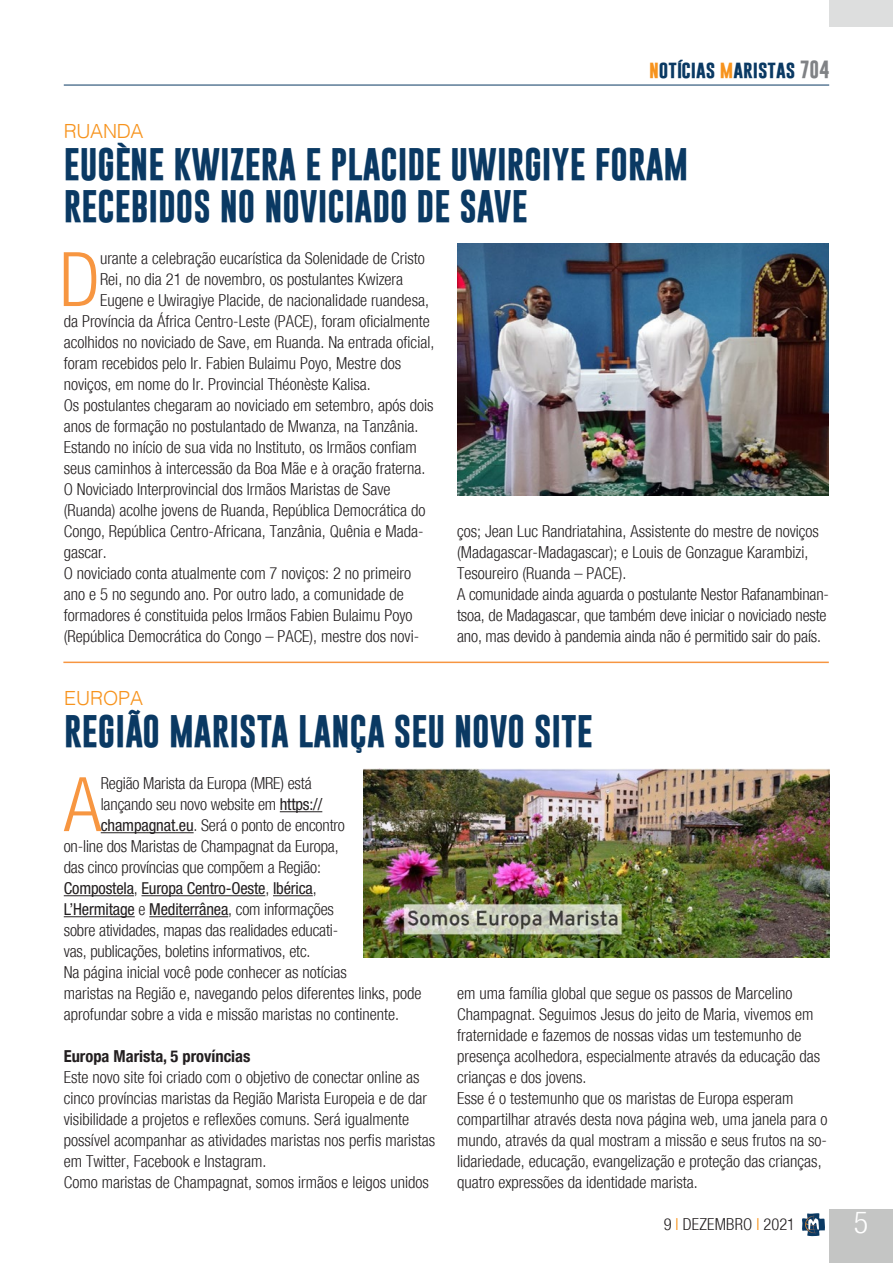
<style>
.page{position:relative;width:893px;height:1263px;background:#fff}
.page>*{position:absolute;margin:0;border:0;box-sizing:border-box;transform-origin:0 0}
.Testo_sinEspacio{font:300 condensed 75.3px "Helvetica Neue";color:#f79641}
.Titolo{font:700 33px/42px "Gobold";color:#0a3963}
.t1{font:300 condensed 30px "Helvetica Neue";color:#fff}
.sommario{font:300 19.5px "Helvetica";letter-spacing:-.01em;color:#f7931d}
.t2{font:700 18px "Gobold";color:#0a3963}
.Testo_sinEspacio-2{font:300 condensed 16.5px/21px "Helvetica Neue";color:#231f20}
.Testo_sinEspacio-3{font:condensed 16.5px "Helvetica Neue";letter-spacing:-.01em;color:#231f20}
.Testo_sinEspacio-4{font:700 condensed 16.5px "Helvetica Neue";color:#231f20}
.s1{color:#f7931d}
.s2{color:#808285}
.s3{font-weight:400}
.s4{font-weight:300}
</style>
<div class="page">
<div style="left:829px;top:1209px;width:64px;height:54px;background:#c4c5c4"></div>
<hr style="left:64px;top:85px;width:765px;height:1px;background:#0a3963">
<svg style="left:802px;top:1213px;width:23px;height:23px"></svg>
<div style="left:829px;top:0;width:64px;height:27px;background:#dddede"></div>
<hr style="left:280px;top:811px;width:42px;height:1px;background:#231f20">
<hr style="left:101px;top:832px;width:93px;height:1px;background:#231f20">
<hr style="left:64px;top:895px;width:70px;height:1px;background:#231f20">
<hr style="left:141px;top:895px;width:124px;height:1px;background:#231f20">
<hr style="left:273px;top:895px;width:40px;height:1px;background:#231f20">
<hr style="left:64px;top:916px;width:71px;height:1px;background:#231f20">
<hr style="left:149px;top:916px;width:79px;height:1px;background:#231f20">
<img style="left:364px;top:768px;width:465px;height:189px">
<img style="left:457px;top:243px;width:372px;height:252px">
<hr style="left:63px;top:662px;width:766px;height:1px;background:#f79641">
<p class="t2" style="left:649px;top:57px;width:182px"><span class="s1">n</span>otícias <span class="s1">m</span>aristas <span class="s2">704</span></p>
<p class="sommario" style="left:64px;top:114px;width:81px">RUANDA</p>
<p class="Titolo" style="left:64px;top:143px;width:626px">EUGÈNE KWIZERA E PLACIDE UWIRGIYE FORAM<br>RECEBIDOS NO NOVICIADO DE SAVE</p>
<p class="Testo_sinEspacio" style="left:60px;top:236px;width:42px">D</p>
<p class="Testo_sinEspacio-2" style="left:100px;top:248px;width:326px">urante a celebração eucarística da Solenidade de Cristo</p>
<p class="Testo_sinEspacio-2" style="left:100px;top:269px;width:305px">Rei, no dia 21 de novembro, os postulantes Kwizera</p>
<p class="Testo_sinEspacio-2" style="left:100px;top:290px;width:331px">Eugene e Uwiragiye Placide, de nacionalidade ruandesa,</p>
<p class="Testo_sinEspacio-2" style="left:64px;top:311px;width:368px">da Província da África Centro-Leste (PACE), foram oficialmente</p>
<p class="Testo_sinEspacio-2" style="left:64px;top:332px;width:372px">acolhidos no noviciado de Save, em Ruanda. Na entrada oficial,</p>
<p class="Testo_sinEspacio-2" style="left:64px;top:353px;width:339px">foram recebidos pelo Ir. Fabien Bulaimu Poyo, Mestre dos</p>
<p class="Testo_sinEspacio-2" style="left:64px;top:374px;width:309px">noviços, em nome do Ir. Provincial Théonèste Kalisa.</p>
<p class="Testo_sinEspacio-2" style="left:64px;top:395px;width:371px">Os postulantes chegaram ao noviciado em setembro, após dois anos de formação no postulantado de Mwanza, na Tanzânia.</p>
<p class="Testo_sinEspacio-2" style="left:64px;top:437px;width:363px">Estando no início de sua vida no Instituto, os Irmãos confiam seus caminhos à intercessão da Boa Mãe e à oração fraterna.</p>
<p class="Testo_sinEspacio-2" style="left:64px;top:479px;width:363px">O Noviciado Interprovincial dos Irmãos Maristas de Save (Ruanda) acolhe jovens de Ruanda, República Democrática do Congo, República Centro-Africana, Tanzânia, Quênia e Mada&shy;gascar.</p>
<p class="Testo_sinEspacio-2" style="left:64px;top:563px;width:357px">O noviciado conta atualmente com 7 noviços: 2 no primeiro ano e 5 no segundo ano. Por outro lado, a comunidade de formadores é constituida pelos Irmãos Fabien Bulaimu Poyo (República Democrática do Congo – PACE), mestre dos novi-</p>
<p class="Testo_sinEspacio-2" style="left:457px;top:521px;width:363px">ços; Jean Luc Randriatahina, Assistente do mestre de noviços (Madagascar-Madagascar); e Louis de Gonzague Karambizi,<br>Tesoureiro (Ruanda – PACE).</p>
<p class="Testo_sinEspacio-2" style="left:457px;top:584px;width:373px">A comunidade ainda aguarda o postulante Nestor Rafanambinan&shy;tsoa, de Madagascar, que também deve iniciar o noviciado neste ano, mas devido à pandemia ainda não é permitido sair do país.</p>
<p class="sommario" style="left:64px;top:681px;width:81px">EUROPA</p>
<p class="Titolo" style="left:64px;top:710px;width:530px">REGIÃO MARISTA LANÇA SEU NOVO SITE</p>
<p class="Testo_sinEspacio" style="left:64px;top:761px;width:39px">A</p>
<p class="Testo_sinEspacio-2" style="left:101px;top:773px;width:212px">Região Marista da Europa (MRE) está</p>
<p class="Testo_sinEspacio-2" style="left:101px;top:794px;width:223px">lançando seu novo website em <span class="s3">https://</span></p>
<p class="Testo_sinEspacio-2" style="left:101px;top:815px;width:246px"><span class="s3">champagnat.eu</span>. Será o ponto de encontro</p>
<p class="Testo_sinEspacio-2" style="left:64px;top:836px;width:276px">on-line dos Maristas de Champagnat da Europa,</p>
<p class="Testo_sinEspacio-2" style="left:64px;top:857px;width:259px">das cinco províncias que compõem a Região:</p>
<p class="Testo_sinEspacio-3" style="left:64px;top:879px;width:254px">Compostela<span class="s4">,</span> Europa Centro-Oeste<span class="s4">,</span> Ibérica<span class="s4">,</span></p>
<p class="Testo_sinEspacio-3" style="left:64px;top:900px;width:272px">L’Hermitage <span class="s4">e</span> Mediterrânea<span class="s4">, com informações</span></p>
<p class="Testo_sinEspacio-2" style="left:64px;top:920px;width:276px">sobre atividades, mapas das realidades educati-</p>
<p class="Testo_sinEspacio-2" style="left:64px;top:941px;width:248px">vas, publicações, boletins informativos, etc.</p>
<p class="Testo_sinEspacio-2" style="left:64px;top:962px;width:359px">Na página inicial você pode conhecer as notícias<br>maristas na Região e, navegando pelos diferentes links, pode aprofundar sobre a vida e missão maristas no continente.</p>
<p class="Testo_sinEspacio-4" style="left:64px;top:1042px;width:188px">Europa Marista, 5 províncias</p>
<p class="Testo_sinEspacio-2" style="left:64px;top:1067px;width:373px">Este novo site foi criado com o objetivo de conectar online as cinco províncias maristas da Região Marista Europeia e de dar visibilidade a projetos e reflexões comuns. Será igualmente possível acompanhar as atividades maristas nos perfis maristas em Twitter, Facebook e Instagram.</p>
<p class="Testo_sinEspacio-2" style="left:64px;top:1172px;width:366px">Como maristas de Champagnat, somos irmãos e leigos unidos</p>
<p class="Testo_sinEspacio-2" style="left:457px;top:983px;width:365px">em uma família global que segue os passos de Marcelino Champagnat. Seguimos Jesus do jeito de Maria, vivemos em fraternidade e fazemos de nossas vidas um testemunho de presença acolhedora, especialmente através da educação das crianças e dos jovens.</p>
<p class="Testo_sinEspacio-2" style="left:457px;top:1088px;width:372px">Esse é o testemunho que os maristas de Europa esperam compartilhar através desta nova página web, uma janela para o mundo, através da qual mostram a missão e seus frutos na so&shy;lidariedade, educação, evangelização e proteção das crianças, quatro expressões da identidade marista.</p>
<p class="Testo_sinEspacio-2" style="left:664px;top:1214px;width:133px">9 <span class="s1">I</span> DEZEMBRO <span class="s1">I</span> 2021</p>
<h3 class="t1" style="left:854px;top:1205px;width:16px">5</h3>
</div>
